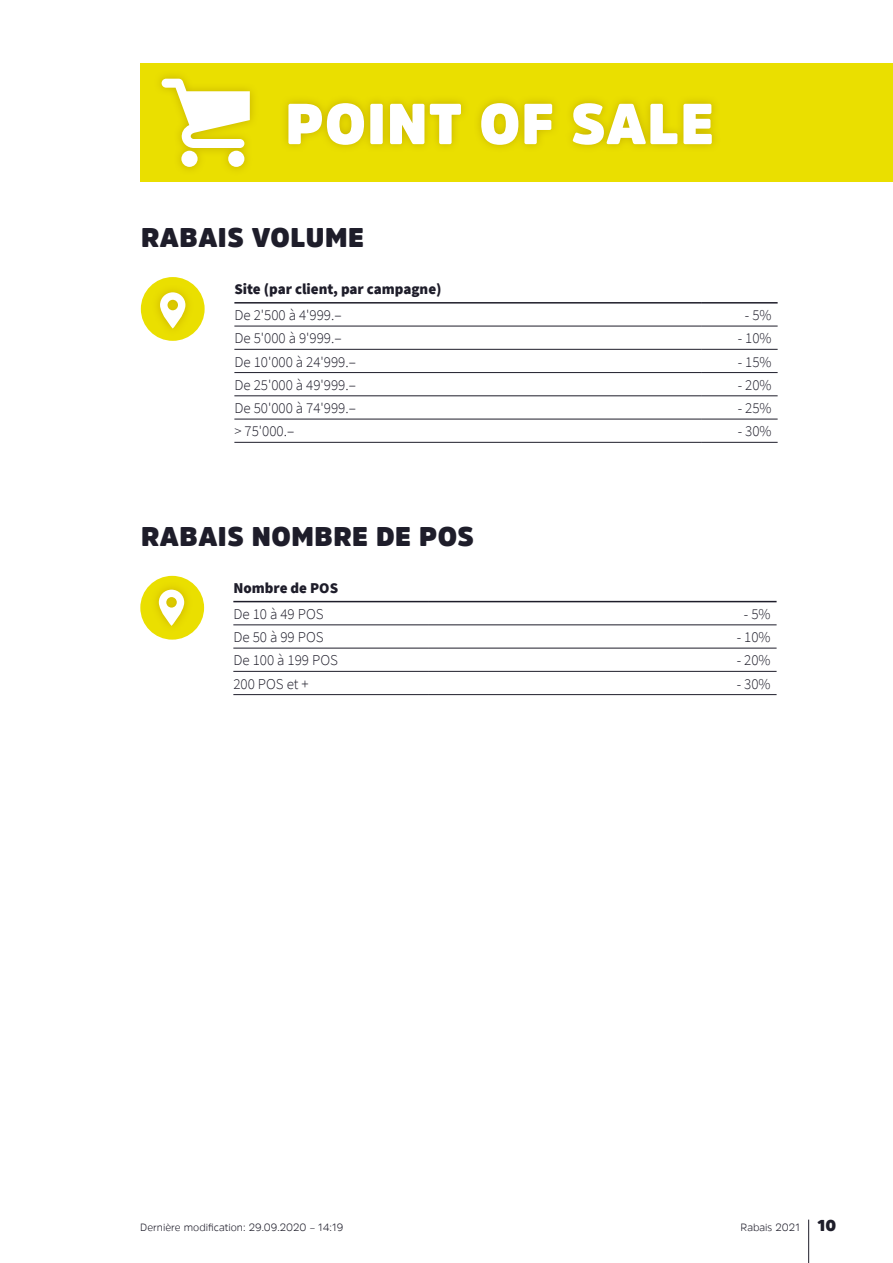
<style>
.page{position:relative;width:893px;height:1263px;background:#fff}
.page>*{position:absolute;margin:0;border:0;box-sizing:border-box;transform-origin:0 0}
.t1{font:900 57px "Amsi Pro";letter-spacing:.02em;color:#fff}
.t2{font:900 27px "Amsi Pro";letter-spacing:.02em;color:#1e1d2a}
.t3{font:300 15px "Source Sans Pro";color:#1e1d2a}
.t4{font:900 15px "Source Sans Pro";color:#1e1d2a}
.t5{font:300 10.5px "Amsi Pro";color:#1e1d2a}
.s1{font-weight:900;font-size:15.75px}
</style>
<div class="page">
<hr style="left:808px;top:1219px;width:1px;height:44px;background:#1e1d2a">
<div style="left:141px;top:277px;width:64px;height:64px;background:#eadf00;border-radius:50%"></div>
<hr style="left:234px;top:326px;width:467px;height:1px;background:#1e1d2a">
<hr style="left:701px;top:326px;width:77px;height:1px;background:#1e1d2a">
<hr style="left:234px;top:349px;width:467px;height:1px;background:#1e1d2a">
<hr style="left:701px;top:349px;width:77px;height:1px;background:#1e1d2a">
<hr style="left:234px;top:372px;width:467px;height:1px;background:#1e1d2a">
<hr style="left:701px;top:372px;width:77px;height:1px;background:#1e1d2a">
<hr style="left:234px;top:396px;width:467px;height:1px;background:#1e1d2a">
<hr style="left:701px;top:396px;width:77px;height:1px;background:#1e1d2a">
<hr style="left:234px;top:419px;width:467px;height:1px;background:#1e1d2a">
<hr style="left:701px;top:419px;width:77px;height:1px;background:#1e1d2a">
<hr style="left:234px;top:442px;width:467px;height:1px;background:#1e1d2a">
<hr style="left:701px;top:442px;width:77px;height:1px;background:#1e1d2a">
<hr style="left:234px;top:302px;width:467px;height:2px;background:#1e1d2a">
<hr style="left:701px;top:302px;width:77px;height:2px;background:#1e1d2a">
<div style="left:151px;top:284px;width:43px;height:52px;background:#e9dd00"></div>
<svg style="left:160px;top:292px;width:25px;height:37px"></svg>
<div style="left:140px;top:64px;width:753px;height:118px;background:#eadf00"></div>
<div style="left:153px;top:70px;width:106px;height:106px;background:#a38600;opacity:.5"></div>
<div style="left:228px;top:151px;width:16px;height:16px;background:#fff;border-radius:50%"></div>
<div style="left:181px;top:151px;width:17px;height:16px;background:#fff;border-radius:50%"></div>
<svg style="left:162px;top:79px;width:88px;height:69px"></svg>
<div style="left:279px;top:94px;width:442px;height:60px;background:#a38600;opacity:.5"></div>
<hr style="left:233px;top:625px;width:196px;height:1px;background:#1e1d2a">
<hr style="left:429px;top:625px;width:348px;height:1px;background:#1e1d2a">
<hr style="left:233px;top:648px;width:196px;height:1px;background:#1e1d2a">
<hr style="left:429px;top:648px;width:348px;height:1px;background:#1e1d2a">
<hr style="left:233px;top:671px;width:196px;height:1px;background:#1e1d2a">
<hr style="left:429px;top:671px;width:348px;height:1px;background:#1e1d2a">
<hr style="left:233px;top:694px;width:196px;height:1px;background:#1e1d2a">
<hr style="left:429px;top:694px;width:348px;height:1px;background:#1e1d2a">
<hr style="left:233px;top:601px;width:196px;height:1px;background:#1e1d2a">
<hr style="left:429px;top:601px;width:348px;height:1px;background:#1e1d2a">
<div style="left:140px;top:576px;width:64px;height:64px;background:#eadf00;border-radius:50%"></div>
<div style="left:150px;top:581px;width:43px;height:53px;background:#e9dd00"></div>
<svg style="left:159px;top:590px;width:25px;height:36px"></svg>
<h1 class="t1" style="left:285px;top:85px;width:430px">POINT OF SALE</h1>
<h2 class="t2" style="left:141px;top:219px;width:224px">RABAIS VOLUME</h2>
<p class="t4" style="left:234px;top:279px;width:209px">Site (par client, par campagne)</p>
<p class="t3" style="left:234px;top:306px;width:109px">De 2'500 à 4'999.–</p>
<p class="t3" style="left:745px;top:306px;width:28px">- 5%</p>
<p class="t3" style="left:234px;top:329px;width:109px">De 5'000 à 9'999.–</p>
<p class="t3" style="left:738px;top:329px;width:35px">- 10%</p>
<p class="t3" style="left:234px;top:352px;width:123px">De 10'000 à 24'999.–</p>
<p class="t3" style="left:738px;top:352px;width:35px">- 15%</p>
<p class="t3" style="left:234px;top:376px;width:123px">De 25'000 à 49'999.–</p>
<p class="t3" style="left:738px;top:376px;width:35px">- 20%</p>
<p class="t3" style="left:234px;top:399px;width:123px">De 50'000 à 74'999.–</p>
<p class="t3" style="left:738px;top:399px;width:35px">- 25%</p>
<p class="t3" style="left:234px;top:422px;width:61px">&gt; 75'000.–</p>
<p class="t3" style="left:738px;top:422px;width:35px">- 30%</p>
<h2 class="t2" style="left:141px;top:518px;width:334px">RABAIS NOMBRE DE POS</h2>
<p class="t4" style="left:233px;top:578px;width:106px">Nombre de POS</p>
<p class="t3" style="left:233px;top:605px;width:92px">De 10 à 49 POS</p>
<p class="t3" style="left:744px;top:605px;width:28px">- 5%</p>
<p class="t3" style="left:233px;top:628px;width:92px">De 50 à 99 POS</p>
<p class="t3" style="left:737px;top:628px;width:35px">- 10%</p>
<p class="t3" style="left:233px;top:651px;width:106px">De 100 à 199 POS</p>
<p class="t3" style="left:737px;top:651px;width:35px">- 20%</p>
<p class="t3" style="left:233px;top:674px;width:77px">200 POS et +</p>
<p class="t3" style="left:737px;top:674px;width:35px">- 30%</p>
<p class="t5" style="left:140px;top:1220px;width:205px">Dernière modification: 29.09.2020 – 14:19</p>
<p class="t5" style="left:741px;top:1220px;width:97px">Rabais 2021 <span class="s1">10</span></p>
</div>
